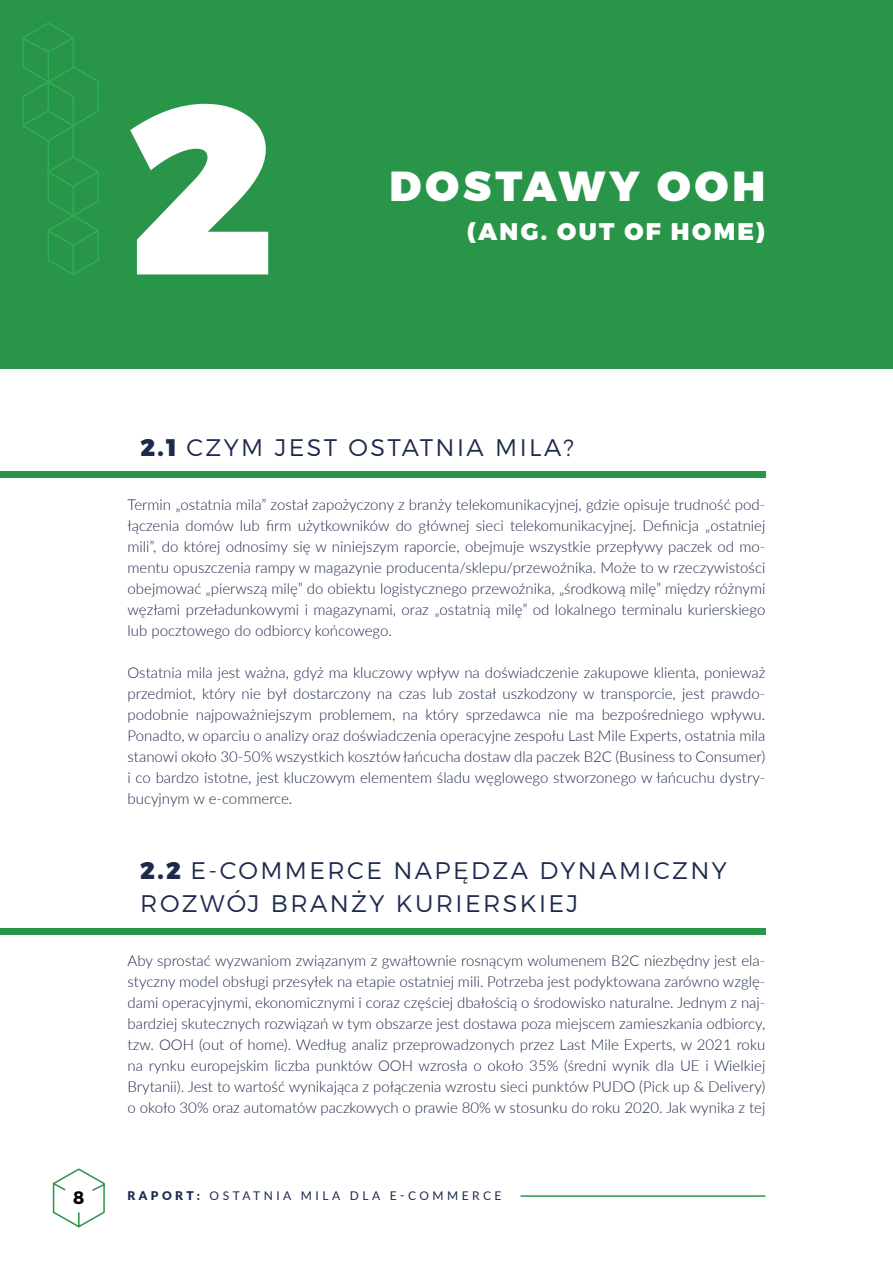
<style>
.page{position:relative;width:893px;height:1263px;background:#fff}
.page>*{position:absolute;margin:0;border:0;box-sizing:border-box;transform-origin:0 0}
.t1{font:900 240px "Montserrat";color:#fff}
.t2{font:900 42px "Montserrat";letter-spacing:.1em;color:#fff}
.t3{font:300 24px/33px "Montserrat";letter-spacing:.1em;color:#1e2a4d}
.t4{font:900 24px "Montserrat";letter-spacing:.1em;color:#fff}
.t5{font:700 18px "Montserrat";color:#000}
.t6{font:300 15px/21px "Lato";color:#1e2a4d;text-align:justify}
.t7{font:12px "Lato";letter-spacing:.29em;color:#1e2a4d}
.s1{font-weight:900}
</style>
<div class="page">
<div style="left:0;top:0;width:893px;height:369px;background:#289548"></div>
<div style="left:0;top:929px;width:765px;height:6px;background:#289548"></div>
<div style="left:0;top:471px;width:765px;height:7px;background:#289548"></div>
<svg style="left:52px;top:1168px;width:53px;height:60px"></svg>
<div style="left:64px;top:1182px;width:29px;height:30px;background:#fff;border-radius:50%"></div>
<div style="left:63px;top:1182px;width:31px;height:30px;border:2px solid #fff;border-radius:50%"></div>
<svg style="left:22px;top:22px;width:77px;height:253px"></svg>
<hr style="left:520px;top:1195px;width:245px;height:2px;background:#289548">
<h1 class="t1" style="left:128px;top:39px;width:148px">2</h1>
<h2 class="t2" style="left:389px;top:160px;width:378px">DOSTAWY OOH</h2>
<h3 class="t4" style="left:467px;top:216px;width:300px">(ANG. OUT OF HOME)</h3>
<h3 class="t3" style="left:140px;top:430px;width:435px"><span class="s1">2.1</span> CZYM JEST OSTATNIA MILA?</h3>
<p class="t6" style="left:128px;top:493px;width:639px">Termin „ostatnia mila” został zapożyczony z branży telekomunikacyjnej, gdzie opisuje trudność pod&shy;łączenia domów lub firm użytkowników do głównej sieci telekomunikacyjnej. Definicja „ostatniej mili”, do której odnosimy się w niniejszym raporcie, obejmuje wszystkie przepływy paczek od mo&shy;mentu opuszczenia rampy w magazynie producenta/sklepu/przewoźnika. Może to w rzeczywistości obejmować „pierwszą milę” do obiektu logistycznego przewoźnika, „środkową milę” między różnymi węzłami przeładunkowymi i magazynami, oraz „ostatnią milę” od lokalnego terminalu kurierskiego lub pocztowego do odbiorcy końcowego.</p>
<p class="t6" style="left:128px;top:661px;width:639px">Ostatnia mila jest ważna, gdyż ma kluczowy wpływ na doświadczenie zakupowe klienta, ponieważ przedmiot, który nie był dostarczony na czas lub został uszkodzony w transporcie, jest prawdo&shy;podobnie najpoważniejszym problemem, na który sprzedawca nie ma bezpośredniego wpływu.<br>Ponadto, w oparciu o analizy oraz doświadczenia operacyjne zespołu Last Mile Experts, ostatnia mila stanowi około 30-50% wszystkich kosztów łańcucha dostaw dla paczek B2C (Business to Consumer) i co bardzo istotne, jest kluczowym elementem śladu węglowego stworzonego w łańcuchu dystry&shy;bucyjnym w e-commerce.</p>
<h3 class="t3" style="left:140px;top:853px;width:588px"><span class="s1">2.2</span> E-COMMERCE NAPĘDZA DYNAMICZNY<br>ROZWÓJ BRANŻY KURIERSKIEJ</h3>
<p class="t6" style="left:128px;top:949px;width:639px">Aby sprostać wyzwaniom związanym z gwałtownie rosnącym wolumenem B2C niezbędny jest ela&shy;styczny model obsługi przesyłek na etapie ostatniej mili. Potrzeba jest podyktowana zarówno wzglę&shy;dami operacyjnymi, ekonomicznymi i coraz częściej dbałością o środowisko naturalne. Jednym z naj&shy;bardziej skutecznych rozwiązań w tym obszarze jest dostawa poza miejscem zamieszkania odbiorcy, tzw. OOH (out of home). Według analiz przeprowadzonych przez Last Mile Experts, w 2021 roku na rynku europejskim liczba punktów OOH wzrosła o około 35% (średni wynik dla UE i Wielkiej Brytanii). Jest to wartość wynikająca z połączenia wzrostu sieci punktów PUDO (Pick up &amp; Delivery) o około 30% oraz automatów paczkowych o prawie 80% w stosunku do roku 2020. Jak wynika z tej</p>
<p class="t5" style="left:73px;top:1186px;width:13px">8</p>
<p class="t7" style="left:128px;top:1187px;width:375px"><span class="s1">RAPORT:</span> OSTATNIA MILA DLA E-COMMERCE</p>
</div>
